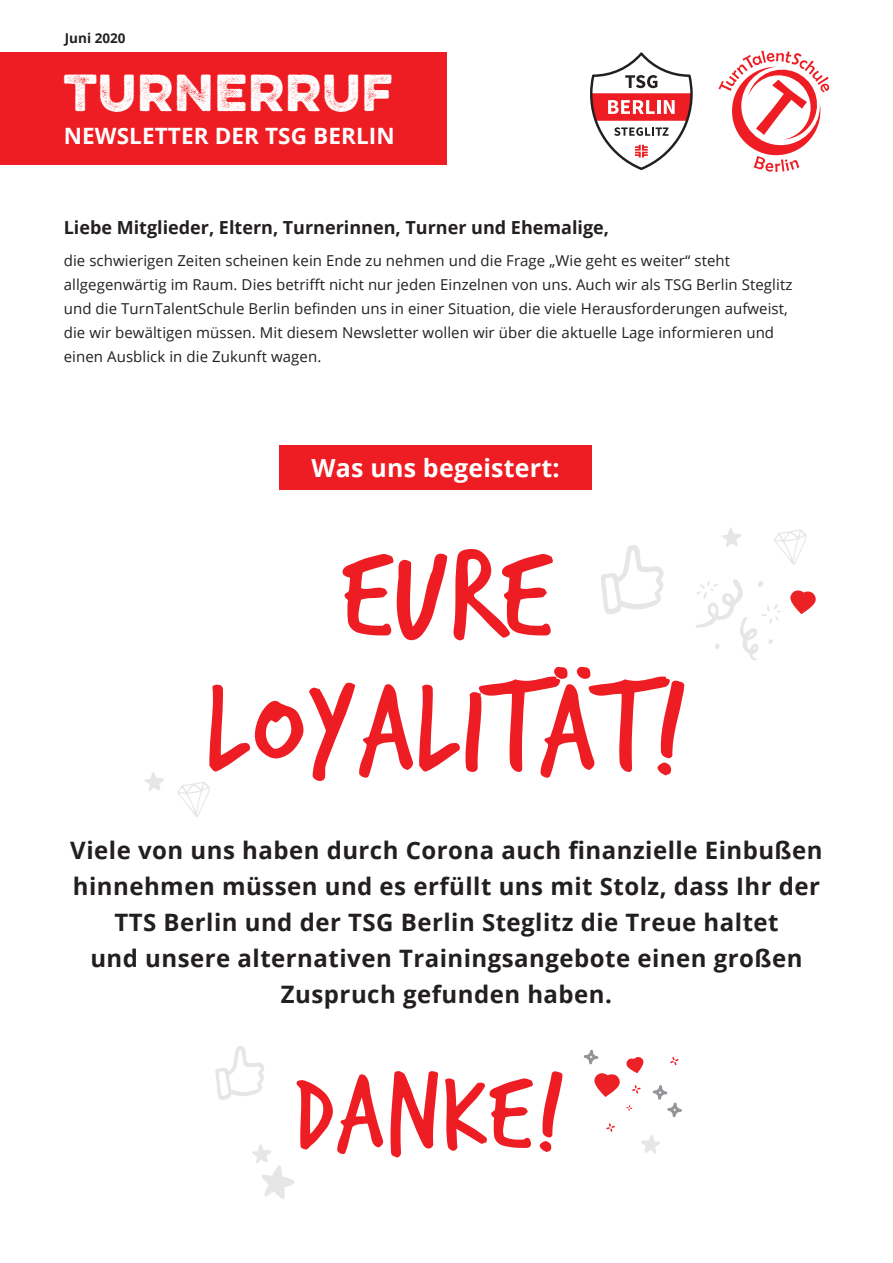
<style>
.page{position:relative;width:893px;height:1263px;background:#fff}
.page>*{position:absolute;margin:0;border:0;box-sizing:border-box;transform-origin:0 0}
.t1{font:136.2px "Trash Hand";letter-spacing:.02em;color:#ee1d23}
.t2{font:115.95px "Trash Hand";letter-spacing:.02em;color:#ee1d23}
.t3{font:46.5px "Eveleth Slant";letter-spacing:.03em;color:#fff}
.t4{font:700 24.9px "Open Sans";letter-spacing:.01em;color:#fff}
.t5{font:700 24px/36px "Open Sans";letter-spacing:.02em;color:#231f20;text-align:center}
.t6{font:700 22.5px "Open Sans";letter-spacing:.005em;color:#fff}
.t7{font:700 18px "Open Sans";color:#231f20}
.Copy_Text{font:15px/24px "Open Sans";letter-spacing:.005em;color:#231f20}
.t8{font:700 13.5px "Open Sans";color:#231f20}
</style>
<div class="page">
<div style="left:0;top:52px;width:446px;height:113px;background:#ee1d23"></div>
<svg style="left:590px;top:52px;width:103px;height:118px"></svg>
<svg style="left:718px;top:51px;width:112px;height:121px"></svg>
<div style="left:279px;top:445px;width:313px;height:45px;background:#ee1d23"></div>
<svg style="left:594px;top:1073px;width:26px;height:24px"></svg>
<svg style="left:790px;top:590px;width:26px;height:24px"></svg>
<svg style="left:626px;top:1057px;width:18px;height:16px"></svg>
<svg style="left:584px;top:1050px;width:14px;height:14px"></svg>
<svg style="left:653px;top:1085px;width:29px;height:33px"></svg>
<svg style="left:606px;top:1123px;width:9px;height:9px"></svg>
<svg style="left:632px;top:1085px;width:9px;height:8px"></svg>
<svg style="left:626px;top:1105px;width:6px;height:6px"></svg>
<svg style="left:670px;top:1057px;width:9px;height:8px"></svg>
<svg style="left:601px;top:545px;width:63px;height:69px"></svg>
<svg style="left:215px;top:1046px;width:49px;height:54px"></svg>
<svg style="left:774px;top:529px;width:33px;height:36px"></svg>
<svg style="left:177px;top:782px;width:33px;height:35px"></svg>
<svg style="left:696px;top:579px;width:85px;height:81px"></svg>
<svg style="left:722px;top:528px;width:19px;height:19px"></svg>
<svg style="left:145px;top:772px;width:19px;height:19px"></svg>
<svg style="left:641px;top:1134px;width:19px;height:20px"></svg>
<svg style="left:252px;top:1144px;width:42px;height:55px"></svg>
<p class="t8" style="left:65px;top:28px;width:62px">Juni 2020</p>
<p class="t3" style="left:64px;top:57px;width:330px">TURNERRUF</p>
<p class="t6" style="left:64px;top:120px;width:332px">NEWSLETTER DER TSG BERLIN</p>
<p class="t7" style="left:64px;top:214px;width:547px">Liebe Mitglieder, Eltern, Turnerinnen, Turner und Ehemalige,</p>
<p class="Copy_Text" style="left:64px;top:249px;width:730px">die schwierigen Zeiten scheinen kein Ende zu nehmen und die Frage „Wie geht es weiter“ steht allgegenwärtig im Raum. Dies betrifft nicht nur jeden Einzelnen von uns. Auch wir als TSG Berlin Steglitz und die TurnTalentSchule Berlin befinden uns in einer Situation, die viele Herausforderungen aufweist, die wir bewältigen müssen. Mit diesem Newsletter wollen wir über die aktuelle Lage informieren und einen Ausblick in die Zukunft wagen.</p>
<p class="t4" style="left:311px;top:451px;width:250px">Was uns begeistert:</p>
<p class="t1" style="left:342px;top:527px;width:211px">EURE</p>
<p class="t1" style="left:206px;top:662px;width:482px">LOYALITÄT!</p>
<p class="t5" style="left:70px;top:832px;width:754px">Viele von uns haben durch Corona auch finanzielle Einbußen hinnehmen müssen und es erfüllt uns mit Stolz, dass Ihr der TTS Berlin und der TSG Berlin Steglitz die Treue haltet<br>und unsere alternativen Trainingsangebote einen großen Zuspruch gefunden haben.</p>
<p class="t2" style="left:294px;top:1056px;width:272px">DANKE!</p>
</div>
